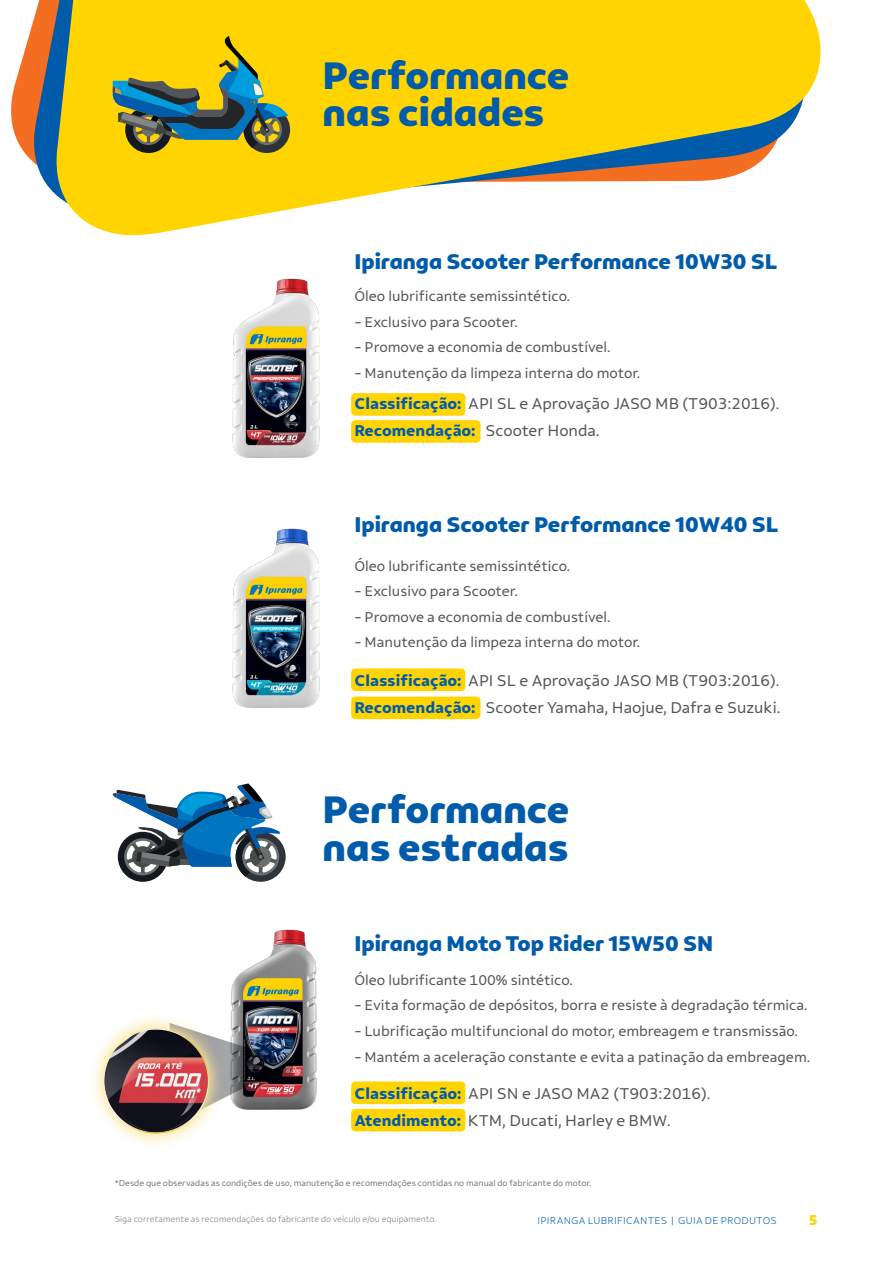
<style>
.page{position:relative;width:893px;height:1263px;background:#fff}
.page>*{position:absolute;margin:0;border:0;box-sizing:border-box;transform-origin:0 0}
.t1{font:800 40.5px/37.5px "Ipiranga Titulos";color:#005baa}
.t2{font:800 22.5px "Ipiranga Titulos";color:#005baa}
.t3{font:16.5px/27px "Ipiranga Textos";color:#525559}
.t4{font:15px "Ipiranga Textos";color:#525559}
.t5{font:800 15px "Ipiranga Titulos";color:#ffd400}
.t6{font:300 10.5px "Ipiranga Textos";letter-spacing:.02em;color:#005baa}
.t7{font:9px "Ipiranga Textos";color:#79797d}
.t8{font:300 9px "Ipiranga Textos";color:#79797d}
.s1{font-weight:800;color:#005baa}
.s2{font-size:15px}
</style>
<div class="page">
<svg style="left:11px;top:43px;width:16px;height:113px;fill:#f36e21"></svg>
<svg style="left:27px;top:0;width:25px;height:191px;background:#a27d71"></svg>
<svg style="left:52px;top:0;width:769px;height:236px;fill:#ffd400"></svg>
<div style="left:351px;top:393px;width:114px;height:23px;background:#ffd400;border-radius:4px"></div>
<div style="left:351px;top:420px;width:129px;height:23px;background:#ffd400;border-radius:4px"></div>
<div style="left:351px;top:668px;width:114px;height:23px;background:#ffd400;border-radius:4px"></div>
<div style="left:351px;top:696px;width:129px;height:23px;background:#ffd400;border-radius:4px"></div>
<div style="left:351px;top:1081px;width:114px;height:23px;background:#ffd400;border-radius:4px"></div>
<div style="left:351px;top:1109px;width:114px;height:22px;background:#ffd400;border-radius:4px"></div>
<img style="left:231px;top:929px;width:86px;height:181px">
<img style="left:232px;top:278px;width:88px;height:180px">
<img style="left:232px;top:528px;width:88px;height:180px">
<img style="left:231px;top:1023px;width:62px;height:87px">
<img style="left:93px;top:1018px;width:138px;height:126px">
<svg style="left:113px;top:36px;width:177px;height:117px;background:#9b9c36"></svg>
<svg style="left:113px;top:783px;width:173px;height:99px"></svg>
<h1 class="t1" style="left:323px;top:56px;width:248px">Performance nas cidades</h1>
<h2 class="t2" style="left:354px;top:248px;width:424px">Ipiranga Scooter Performance 10W30 SL</h2>
<p class="t4" style="left:354px;top:288px;width:217px">Óleo lubrificante semissintético.</p>
<p class="t4" style="left:354px;top:313px;width:165px">- Exclusivo para Scooter.</p>
<p class="t4" style="left:354px;top:339px;width:258px">- Promove a economia de combustível.</p>
<p class="t4" style="left:354px;top:364px;width:287px">- Manutenção da limpeza interna do motor.</p>
<p class="t3" style="left:354px;top:390px;width:426px"><span class="s1">Classificação:</span> API SL e Aprovação JASO MB (T903:2016)<span class="s2">.<br></span><span class="s1">Recomendação:</span> Scooter Honda.</p>
<h2 class="t2" style="left:354px;top:510px;width:426px">Ipiranga Scooter Performance 10W40 SL</h2>
<p class="t4" style="left:354px;top:557px;width:217px">Óleo lubrificante semissintético.</p>
<p class="t4" style="left:354px;top:582px;width:165px">- Exclusivo para Scooter.</p>
<p class="t4" style="left:354px;top:608px;width:258px">- Promove a economia de combustível.</p>
<p class="t4" style="left:354px;top:633px;width:287px">- Manutenção da limpeza interna do motor.</p>
<p class="t3" style="left:354px;top:666px;width:428px"><span class="s1">Classificação:</span> API SL e Aprovação JASO MB (T903:2016)<span class="s2">.<br></span><span class="s1">Recomendação:</span> Scooter Yamaha, Haojue, Dafra e Suzuki.</p>
<h1 class="t1" style="left:323px;top:790px;width:248px">Performance nas estradas</h1>
<h2 class="t2" style="left:354px;top:930px;width:360px">Ipiranga Moto Top Rider 15W50 SN</h2>
<p class="t4" style="left:354px;top:971px;width:220px">Óleo lubrificante 100% sintético.</p>
<p class="t4" style="left:354px;top:997px;width:455px">- Evita formação de depósitos, borra e resiste à degradação térmica.</p>
<p class="t4" style="left:354px;top:1022px;width:445px">- Lubrificação multifuncional do motor, embreagem e transmissão.</p>
<p class="t4" style="left:354px;top:1048px;width:457px">- Mantém a aceleração constante e evita a patinação da embreagem.</p>
<p class="t3" style="left:354px;top:1079px;width:357px"><span class="s1">Classificação:</span> API SN e JASO MA2 (T903:2016)<span class="s2">.<br></span><span class="s1">Atendimento:</span> KTM, Ducati, Harley e BMW<span class="s2">.</span></p>
<p class="t7" style="left:115px;top:1177px;width:478px">*Desde que observadas as condições de uso, manutenção e recomendações contidas no manual do fabricante do motor.</p>
<p class="t8" style="left:115px;top:1214px;width:323px">Siga corretamente as recomendações do fabricante do veículo e/ou equipamento.</p>
<p class="t6" style="left:538px;top:1215px;width:241px">IPIRANGA LUBRIFICANTES | GUIA DE PRODUTOS</p>
<p class="t5" style="left:809px;top:1210px;width:10px">5</p>
</div>
